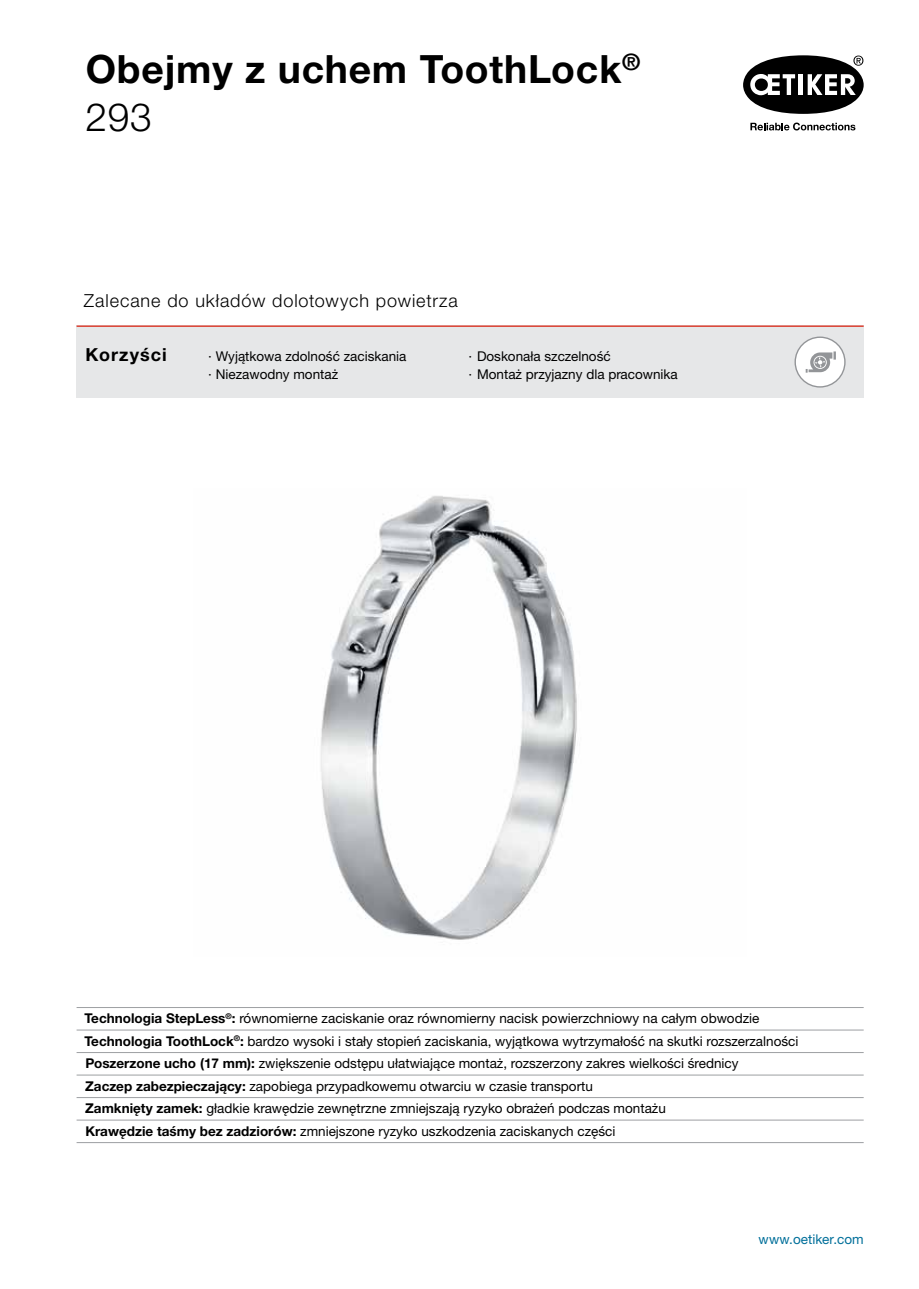
<style>
.page{position:relative;width:919px;height:1289px;background:#fff}
.page>*{position:absolute;margin:0;border:0;box-sizing:border-box;transform-origin:0 0}
.t1{font:700 39px "Helvetica Neue LTW1 G";letter-spacing:.02em;color:#000}
.t2{font:300 39px "Helvetica Neue LT Pro";color:#000}
.t3{font:300 18px "Helvetica Neue LT Pro";letter-spacing:.05em;color:#000}
.t4{font:700 18px "Helvetica Neue LTW1 G";letter-spacing:.055em;color:#000}
.t5{font:13.5px/22.5px "Helvetica Neue LTW1 G";color:#000}
.t6{font:13.5px "Helvetica Neue LTW1 G";color:#006f9a}
.s1{font-weight:700}
</style>
<div class="page">
<img style="left:321px;top:495px;width:256px;height:445px">
<svg style="left:743px;top:55px;width:120px;height:59px"></svg>
<svg style="left:750px;top:123px;width:105px;height:7px"></svg>
<div style="left:77px;top:325px;width:786px;height:72px;background:#e6e7e8"></div>
<hr style="left:77px;top:325px;width:786px;height:2px;background:#dc4133">
<svg style="left:794px;top:336px;width:51px;height:51px"></svg>
<hr style="left:77px;top:1007px;width:786px;height:1px;background:#9d9fa2">
<hr style="left:77px;top:1029px;width:786px;height:1px;background:#9d9fa2">
<hr style="left:77px;top:1052px;width:786px;height:1px;background:#9d9fa2">
<hr style="left:77px;top:1074px;width:786px;height:1px;background:#9d9fa2">
<hr style="left:77px;top:1097px;width:786px;height:1px;background:#9d9fa2">
<hr style="left:77px;top:1119px;width:786px;height:1px;background:#9d9fa2">
<hr style="left:77px;top:1142px;width:786px;height:1px;background:#9d9fa2">
<h1 class="t1" style="left:86px;top:45px;width:556px">Obejmy z uchem ToothLock<sup>®</sup></h1>
<h1 class="t2" style="left:85px;top:93px;width:68px">293</h1>
<h2 class="t3" style="left:84px;top:290px;width:375px">Zalecane do układów dolotowych powietrza</h2>
<h2 class="t4" style="left:86px;top:344px;width:83px">Korzyści</h2>
<p class="t5" style="left:208px;top:347px;width:200px;line-height:18px">· Wyjątkowa zdolność zaciskania · Niezawodny montaż</p>
<p class="t5" style="left:468px;top:347px;width:211px;line-height:18px">· Doskonała szczelność<br>· Montaż przyjazny dla pracownika</p>
<p class="t5" style="left:84px;top:1007px;width:715px"><span class="s1">Technologia StepLess</span><sup>®</sup><span class="s1">:</span> równomierne zaciskanie oraz równomierny nacisk powierzchniowy na całym obwodzie <span class="s1">Technologia ToothLock</span><sup>®</sup><span class="s1">:</span> bardzo wysoki i stały stopień zaciskania, wyjątkowa wytrzymałość na skutki rozszerzalności <span class="s1">Poszerzone ucho (17 mm):</span> zwiększenie odstępu ułatwiające montaż, rozszerzony zakres wielkości średnicy<br><span class="s1">Zaczep zabezpieczający:</span> zapobiega przypadkowemu otwarciu w czasie transportu<br><span class="s1">Zamknięty zamek:</span> gładkie krawędzie zewnętrzne zmniejszają ryzyko obrażeń podczas montażu<br><span class="s1">Krawędzie taśmy bez zadziorów:</span> zmniejszone ryzyko uszkodzenia zaciskanych części</p>
<p class="t6" style="left:758px;top:1230px;width:107px">www.oetiker.com</p>
</div>
